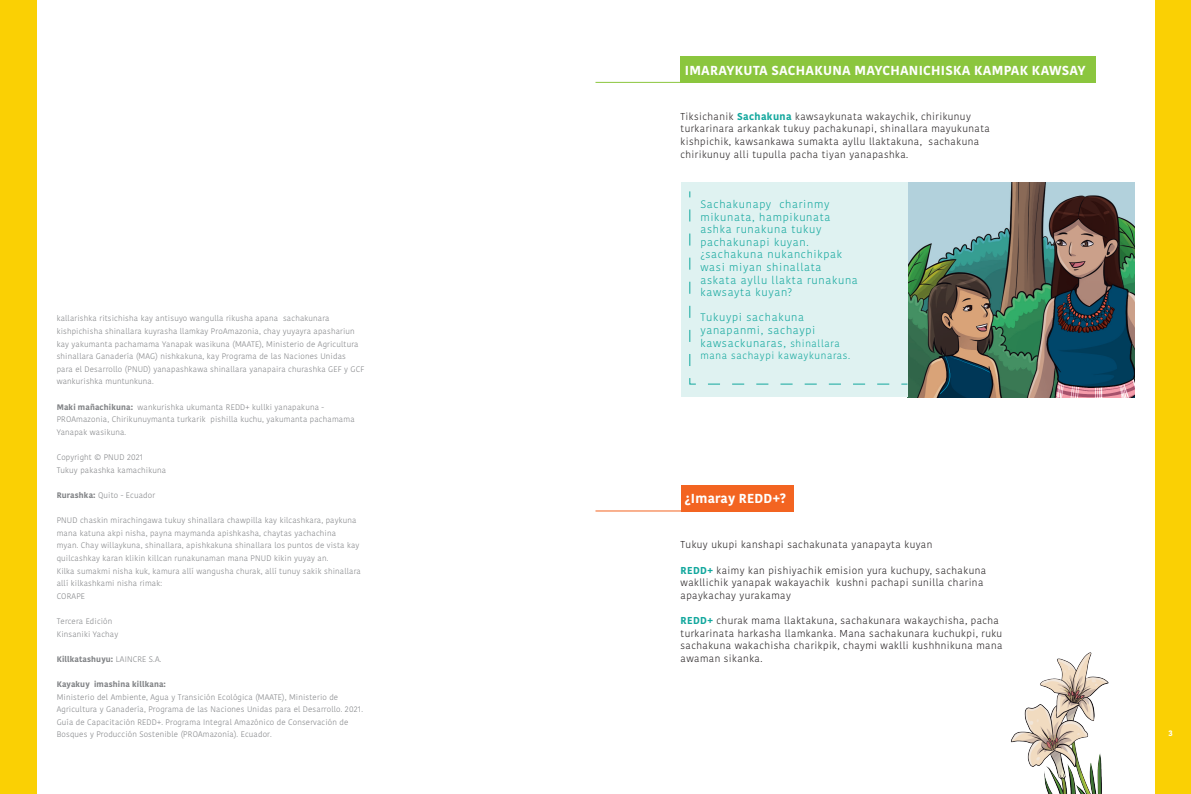
<style>
.page{position:relative;width:1191px;height:794px;background:#fff}
.page>*{position:absolute;margin:0;border:0;box-sizing:border-box;transform-origin:0 0}
.t1{font:700 13px "Kohinoor";letter-spacing:.02em;color:#fff}
.t2{font:300 10.8px/12.6px "Kohinoor";letter-spacing:.06em;color:#12a79d}
.t3{font:300 10px/12.6px "Kohinoor";letter-spacing:.04em;color:#231f20}
.t4{font:300 10px "Kohinoor";letter-spacing:.06em;color:#12a79d}
.t5{font:300 8px/12.6px "Kohinoor";letter-spacing:.02em;color:#808285}
.t6{font:700 8px "Kohinoor";letter-spacing:.02em;color:#808285}
.t7{font:700 8px "Kohinoor";color:#fff}
.s1{font-weight:700}
.s2{font-weight:300}
.s3{font-weight:700;color:#12a79d}
.s4{font-size:10px}
</style>
<div class="page">
<img style="left:907px;top:183px;width:227px;height:214px">
<div style="left:680px;top:183px;width:227px;height:214px;background:#dff2f1"></div>
<svg style="left:708px;top:384px;width:182px;height:1px"></svg>
<svg style="left:689px;top:191px;width:219px;height:193px"></svg>
<div style="left:680px;top:485px;width:113px;height:26px;background:#f36421"></div>
<hr style="left:595px;top:510px;width:153px;height:1px;background:#f36421">
<div style="left:680px;top:57px;width:416px;height:26px;background:#8bc63e"></div>
<hr style="left:595px;top:82px;width:154px;height:1px;background:#8bc63e">
<img style="left:1010px;top:652px;width:99px;height:142px">
<div style="left:1155px;top:0;width:36px;height:794px;background:#fad004"></div>
<div style="left:0;top:0;width:36px;height:794px;background:#fad004"></div>
<p class="t5" style="left:57px;top:312px;width:309px">kallarishka ritsichisha kay antisuyo wangulla rikusha apana sachakunara kishpichisha shinallara kuyrasha llamkay ProAmazonia, chay yuyayra apashariun kay yakumanta pachamama Yanapak wasikuna (MAATE), Ministerio de Agricultura shinallara Ganadería (MAG) nishkakuna, kay Programa de las Naciones Unidas<br>para el Desarrollo (PNUD) yanapashkawa shinallara yanapaira churashka GEF y GCF wankurishka muntunkuna.</p>
<p class="t5" style="left:57px;top:401px;width:299px"><span class="s1">Maki mañachikuna:</span> wankurishka ukumanta REDD+ kullki yanapakuna -<br>PROAmazonia, Chirikunuymanta turkarik pishilla kuchu, yakumanta pachamama<br>Yanapak wasikuna.</p>
<p class="t5" style="left:57px;top:451px;width:111px">Copyright ©️ PNUD 2021<br>Tukuy pakashka kamachikuna</p>
<p class="t5" style="left:57px;top:489px;width:100px"><span class="s1">Rurashka:</span> Quito - Ecuador</p>
<p class="t5" style="left:57px;top:514px;width:305px">PNUD chaskin mirachingawa tukuy shinallara chawpilla kay kilcashkara, paykuna mana katuna akpi nisha, payna maymanda apishkasha, chaytas yachachina<br>myan. Chay willaykuna, shinallara, apishkakuna shinallara los puntos de vista kay quilcashkay karan klikin killcan runakunaman mana PNUD kikin yuyay an.<br>Kilka sumakmi nisha kuk, kamura allí wangusha churak, allí tunuy sakik shinallara allí kilkashkami nisha rimak:<br>CORAPE</p>
<p class="t5" style="left:57px;top:615px;width:63px">Tercera Edición<br>Kinsaniki Yachay</p>
<p class="t6" style="left:57px;top:653px;width:106px">Killkatashuyu: <span class="s2">LAINCRE S.A.</span></p>
<p class="t6" style="left:57px;top:679px;width:111px">Kayakuy imashina killkana:</p>
<p class="t5" style="left:57px;top:690px;width:308px">Ministerio del Ambiente, Agua y Transición Ecológica (MAATE), Ministerio de Agricultura y Ganadería, Programa de las Naciones Unidas para el Desarrollo. 2021.<br>Guía de Capacitación REDD+. Programa Integral Amazónico de Conservación de Bosques y Producción Sostenible (PROAmazonía). Ecuador.</p>
<h1 class="t1" style="left:685px;top:62px;width:402px">IMARAYKUTA SACHAKUNA MAYCHANICHISKA KAMPAK KAWSAY</h1>
<p class="t3" style="left:680px;top:110px;width:311px">Tiksichanik <span class="s3">Sachakuna</span> kawsaykunata wakaychik, chirikunuy turkarinara arkankak tukuy pachakunapi, shinallara mayukunata kishpichik, kawsankawa sumakta ayllu llaktakuna, sachakuna chirikunuy alli tupulla pacha tiyan yanapashka.</p>
<h2 class="t2" style="left:700px;top:198px;width:159px">Sachakunapy charinmy mikunata, hampikunata ashka runakuna tukuy pachakunapi kuyan. ¿sachakuna nukanchikpak wasi miyan shinallata askata ayllu llakta runakuna kawsayta kuyan?</h2>
<h2 class="t2" style="left:700px;top:311px;width:141px">Tukuypi sachakuna yanapanmi, sachaypi kawsackunaras, <span class="s4">shinallara</span></h2>
<p class="t4" style="left:700px;top:349px;width:151px">mana sachaypi kawaykunaras.</p>
<h1 class="t1" style="left:685px;top:490px;width:103px">¿Imaray REDD+?</h1>
<p class="t3" style="left:680px;top:538px;width:253px">Tukuy ukupi kanshapi sachakunata yanapayta kuyan</p>
<p class="t3" style="left:680px;top:564px;width:307px"><span class="s3">REDD+</span> kaimy kan pishiyachik emision yura kuchupy, sachakuna wakllichik yanapak wakayachik kushni pachapi sunilla charina apaykachay yurakamay</p>
<p class="t3" style="left:680px;top:614px;width:323px"><span class="s3">REDD+</span> churak mama llaktakuna, sachakunara wakaychisha, pacha turkarinata harkasha llamkanka. Mana sachakunara kuchukpi, ruku sachakuna wakachisha charikpik, chaymi waklli kushhnikuna mana awaman sikanka.</p>
<p class="t7" style="left:1168px;top:728px;width:6px">3</p>
</div>
